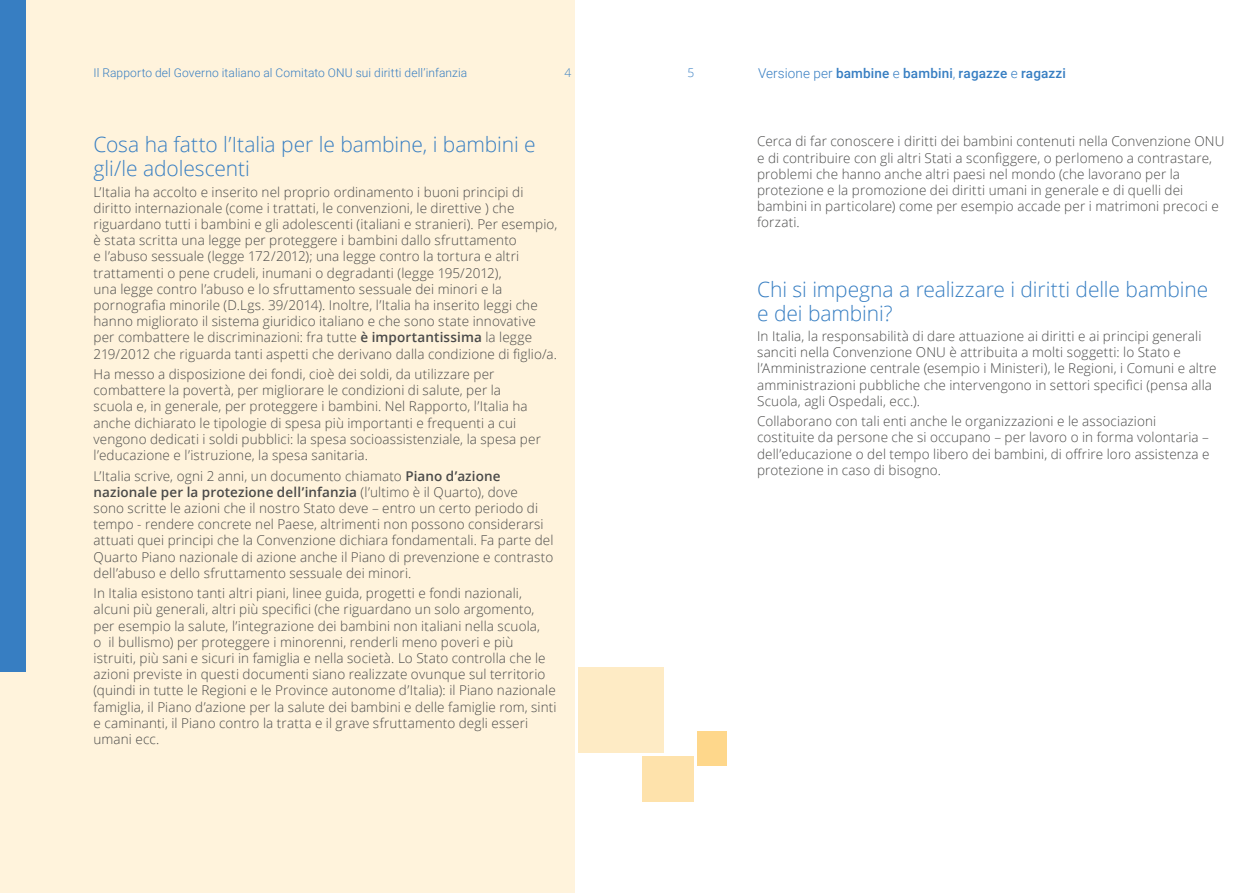
<style>
.page{position:relative;width:1259px;height:893px;background:#fff}
.page>*{position:absolute;margin:0;border:0;box-sizing:border-box;transform-origin:0 0}
.t1{font:300 21px/24px "Open Sans";letter-spacing:-.005em;color:#377ec2}
.t2{font:300 13.5px/16.2px "Open Sans";letter-spacing:.01em;color:#4a4a49}
.t3{font:500 13.5px "Roboto";letter-spacing:.01em;color:#377ec2}
.t4{font:300 12px "Roboto";letter-spacing:.01em;color:#377ec2}
.t5{font:300 12px "Open Sans";color:#377ec2}
.s1{font-weight:300}
.s2{font-weight:600}
</style>
<div class="page">
<div style="left:0;top:0;width:574px;height:893px;background:#fff3dc"></div>
<div style="left:0;top:0;width:26px;height:672px;background:#377ec2"></div>
<div style="left:578px;top:667px;width:85px;height:85px;background:#feebc5"></div>
<div style="left:642px;top:756px;width:51px;height:46px;background:#fee2ab"></div>
<div style="left:697px;top:731px;width:30px;height:34px;background:#fed78b"></div>
<p class="t4" style="left:94px;top:64px;width:375px">Il Rapporto del Governo italiano al Comitato ONU sui diritti dell’infanzia</p>
<p class="t5" style="left:564px;top:65px;width:8px">4</p>
<p class="t5" style="left:687px;top:65px;width:8px">5</p>
<p class="t3" style="left:758px;top:64px;width:309px"><span class="s1">Versione per</span> bambine <span class="s1">e</span> bambini<span class="s1">,</span> ragazze <span class="s1">e</span> ragazzi</p>
<h1 class="t1" style="left:94px;top:132px;width:444px">Cosa ha fatto l’Italia per le bambine, i bambini e gli/le adolescenti</h1>
<p class="t2" style="left:94px;top:183px;width:465px">L’Italia ha accolto e inserito nel proprio ordinamento i buoni principi di diritto internazionale (come i trattati, le convenzioni, le direttive ) che riguardano tutti i bambini e gli adolescenti (italiani e stranieri). Per esempio, è stata scritta una legge per proteggere i bambini dallo sfruttamento<br>e l’abuso sessuale (legge 172/2012); una legge contro la tortura e altri trattamenti o pene crudeli, inumani o degradanti (legge 195/2012),<br>una legge contro l’abuso e lo sfruttamento sessuale dei minori e la pornografia minorile (D.Lgs. 39/2014). Inoltre, l’Italia ha inserito leggi che hanno migliorato il sistema giuridico italiano e che sono state innovative per combattere le discriminazioni: fra tutte <span class="s2">è importantissima</span> la legge 219/2012 che riguarda tanti aspetti che derivano dalla condizione di figlio/a.</p>
<p class="t2" style="left:94px;top:366px;width:449px">Ha messo a disposizione dei fondi, cioè dei soldi, da utilizzare per combattere la povertà, per migliorare le condizioni di salute, per la scuola e, in generale, per proteggere i bambini. Nel Rapporto, l’Italia ha anche dichiarato le tipologie di spesa più importanti e frequenti a cui vengono dedicati i soldi pubblici: la spesa socioassistenziale, la spesa per l’educazione e l’istruzione, la spesa sanitaria.</p>
<p class="t2" style="left:94px;top:467px;width:461px">L’Italia scrive, ogni 2 anni, un documento chiamato <span class="s2">Piano d’azione nazionale per la protezione dell’infanzia</span> (l’ultimo è il Quarto), dove<br>sono scritte le azioni che il nostro Stato deve – entro un certo periodo di tempo - rendere concrete nel Paese, altrimenti non possono considerarsi attuati quei principi che la Convenzione dichiara fondamentali. Fa parte del Quarto Piano nazionale di azione anche il Piano di prevenzione e contrasto dell’abuso e dello sfruttamento sessuale dei minori.</p>
<p class="t2" style="left:94px;top:585px;width:464px">In Italia esistono tanti altri piani, linee guida, progetti e fondi nazionali, alcuni più generali, altri più specifici (che riguardano un solo argomento, per esempio la salute, l’integrazione dei bambini non italiani nella scuola,<br>o il bullismo) per proteggere i minorenni, renderli meno poveri e più istruiti, più sani e sicuri in famiglia e nella società. Lo Stato controlla che le azioni previste in questi documenti siano realizzate ovunque sul territorio (quindi in tutte le Regioni e le Province autonome d’Italia): il Piano nazionale famiglia, il Piano d’azione per la salute dei bambini e delle famiglie rom, sinti e caminanti, il Piano contro la tratta e il grave sfruttamento degli esseri umani ecc.</p>
<p class="t2" style="left:757px;top:133px;width:469px">Cerca di far conoscere i diritti dei bambini contenuti nella Convenzione ONU e di contribuire con gli altri Stati a sconfiggere, o perlomeno a contrastare, problemi che hanno anche altri paesi nel mondo (che lavorano per la protezione e la promozione dei diritti umani in generale e di quelli dei bambini in particolare) come per esempio accade per i matrimoni precoci e forzati.</p>
<h1 class="t1" style="left:757px;top:276px;width:453px">Chi si impegna a realizzare i diritti delle bambine e dei bambini?</h1>
<p class="t2" style="left:757px;top:328px;width:461px">In Italia, la responsabilità di dare attuazione ai diritti e ai principi generali sanciti nella Convenzione ONU è attribuita a molti soggetti: lo Stato e l’Amministrazione centrale (esempio i Ministeri), le Regioni, i Comuni e altre amministrazioni pubbliche che intervengono in settori specifici (pensa alla Scuola, agli Ospedali, ecc.).</p>
<p class="t2" style="left:757px;top:413px;width:454px">Collaborano con tali enti anche le organizzazioni e le associazioni costituite da persone che si occupano – per lavoro o in forma volontaria – dell’educazione o del tempo libero dei bambini, di offrire loro assistenza e protezione in caso di bisogno.</p>
</div>
